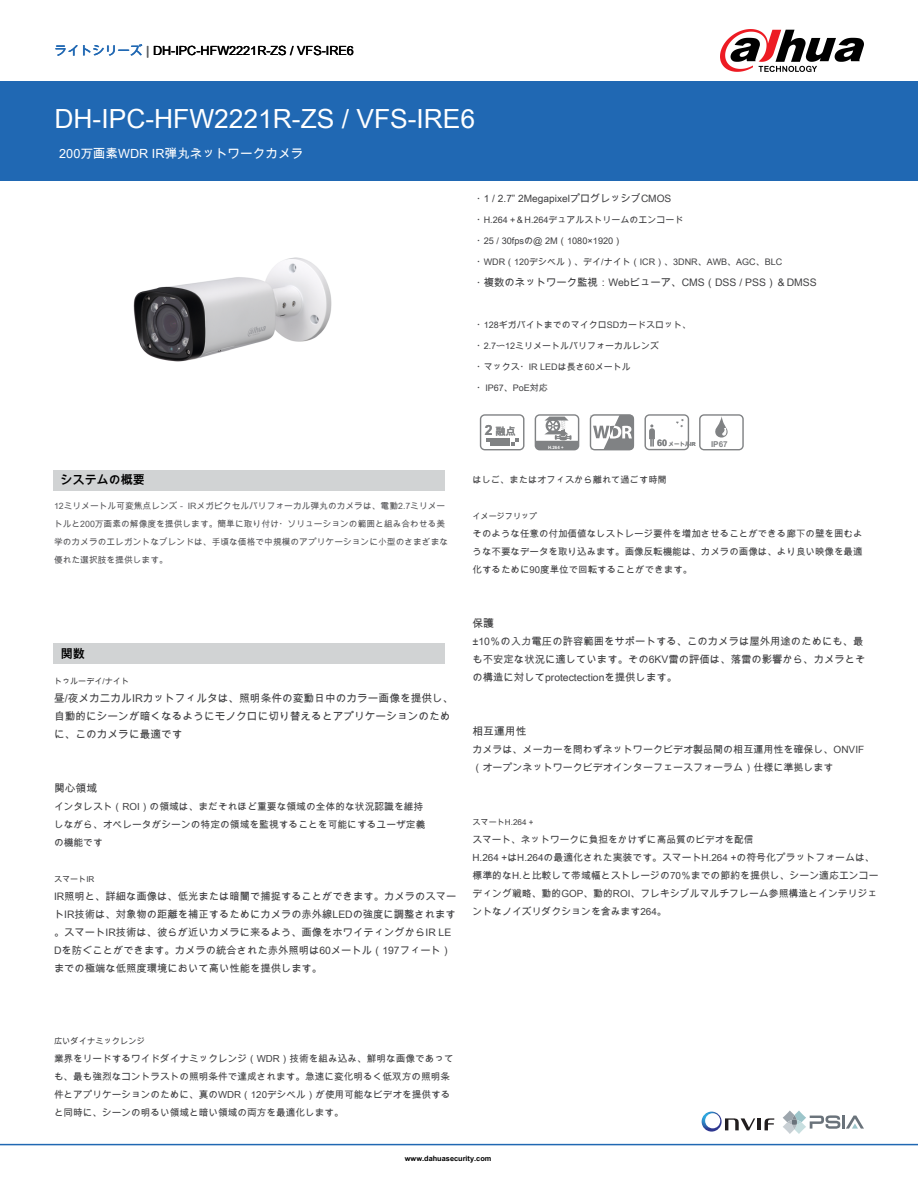
<style>
.page{position:relative;width:918px;height:1188px;background:#fff}
.page>*{position:absolute;margin:0;border:0;box-sizing:border-box;transform-origin:0 0}
.t1{font:26.4px "Arial Unicode MS";color:#fff}
.t2{font:12.6px "Arial Unicode MS";color:#000}
.t3{font:12.6px "Arial Unicode MS";color:#fff}
.t4{font:700 12px "Arial Unicode MS";color:#000}
.t5{font:10.8px "Arial Unicode MS";color:#404042}
.t6{font:10.65px/18px "Arial Unicode MS";color:#404042}
.t7{font:10.35px/18px "Arial Unicode MS";color:#404042}
.t8{font:10.2px "Arial Unicode MS";color:#404042}
.t9{font:700 10.2px "Arial Unicode MS";color:#808284}
.t10{font:10.05px/18px "Arial Unicode MS";color:#404042}
.t11{font:9.9px/18px "Arial Unicode MS";color:#404042}
.t12{font:9.75px/18px "Arial Unicode MS";color:#404042}
.t13{font:9.6px/18px "Arial Unicode MS";color:#404042}
.t14{font:9.45px/18px "Arial Unicode MS";color:#404042;text-align:justify}
.t15{font:9.3px "Arial Unicode MS";color:#404042}
.t16{font:9.15px "Arial Unicode MS";color:#404042}
.t17{font:9px "Arial Unicode MS";color:#404042}
.t18{font:8.7px/18px "Arial Unicode MS";color:#58585b}
.t19{font:8.25px "Arial Unicode MS";color:#404042}
.t20{font:8.1px "Arial Unicode MS";color:#404042}
.t21{font:700 8.1px "Arial Unicode MS";color:#808284}
.t22{font:700 7.35px "Arial Unicode MS";color:#000}
.t23{font:700 5.4px "Arial Unicode MS";color:#808284}
.t24{font:700 4.35px "Arial Unicode MS";color:#fff}
.s1{color:#2068b3}
.s2{color:#626466}
.s3{font-size:9px}
.s4{font-size:13.95px}
</style>
<div class="page">
<div style="left:0;top:81px;width:918px;height:100px;background:#2068b3"></div>
<div style="left:53px;top:470px;width:392px;height:21px;background:#d1d3d4"></div>
<div style="left:53px;top:643px;width:392px;height:20px;background:#d1d3d4"></div>
<hr style="left:0;top:1144px;width:918px;height:1px;background:#2068b3">
<svg style="left:720px;top:29px;width:144px;height:43px"></svg>
<img style="left:133px;top:257px;width:199px;height:105px">
<svg style="left:783px;top:1111px;width:81px;height:23px"></svg>
<svg style="left:702px;top:1112px;width:72px;height:20px"></svg>
<svg style="left:699px;top:414px;width:45px;height:36px"></svg>
<svg style="left:644px;top:414px;width:45px;height:36px"></svg>
<svg style="left:535px;top:414px;width:44px;height:36px"></svg>
<svg style="left:589px;top:414px;width:45px;height:36px"></svg>
<svg style="left:480px;top:414px;width:44px;height:36px"></svg>
<p class="t2" style="left:55px;top:42px;width:301px"><span class="s1">ライトシリーズ</span> <span class="s2">|</span> DH-IPC-HFW2221R-ZS / VFS-IRE6</p>
<h1 class="t1" style="left:55px;top:100px;width:422px">DH-IPC-HFW2221R-ZS / VFS-IRE6</h1>
<p class="t3" style="left:59px;top:145px;width:246px">200万画素WDR IR弾丸ネットワークカメラ</p>
<p class="t8" style="left:476px;top:191px;width:197px"><span class="s3">・</span>1 / 2.7” 2MegapixelプログレッシブCMOS</p>
<p class="t17" style="left:476px;top:214px;width:209px">・H.264 +＆H.264デュアルストリームのエンコード</p>
<p class="t16" style="left:476px;top:235px;width:148px"><span class="s3">・</span>25 / 30fpsの@ 2M（1080×1920）</p>
<p class="t17" style="left:476px;top:256px;width:307px">・WDR（120デシベル）、デイ/ナイト（ICR）、3DNR、AWB、AGC、BLC</p>
<p class="t7" style="left:476px;top:273px;width:342px"><span class="s3">・</span>複数のネットワーク監視：Webビューア、CMS（DSS / PSS）＆DMSS</p>
<p class="t17" style="left:476px;top:319px;width:216px">・128ギガバイトまでのマイクロSDカードスロット、</p>
<p class="t17" style="left:476px;top:340px;width:184px">・2.7〜12ミリメートルバリフォーカルレンズ</p>
<p class="t17" style="left:476px;top:361px;width:156px">・マックス・IR LEDは長さ60メートル</p>
<p class="t17" style="left:476px;top:382px;width:73px">・IP67、PoE対応</p>
<p class="t4" style="left:61px;top:472px;width:86px">システムの概要</p>
<p class="t18" style="left:54px;top:497px;width:396px">12ミリメートル可変焦点レンズ - IRメガピクセルバリフォーカル弾丸のカメラは、電動2.7ミリメートルと200万画素の解像度を提供します。簡単に取り付け・ソリューションの範囲と組み合わせる美学のカメラのエレガントなブレンドは、手頃な価格で中規模のアプリケーションに小型のさまざまな優れた選択肢を提供します。</p>
<p class="t9" style="left:485px;top:424px;width:33px"><span class="s4">2</span> 融点</p>
<p class="t24" style="left:548px;top:444px;width:17px">H.264 +</p>
<p class="t23" style="left:657px;top:440px;width:40px"><span class="s3">60</span> メートルIR</p>
<p class="t21" style="left:711px;top:439px;width:18px">IP67</p>
<p class="t15" style="left:472px;top:473px;width:196px">はしご、またはオフィスから離れて過ごす時間</p>
<p class="t20" style="left:472px;top:511px;width:66px">イメージフリップ</p>
<p class="t14" style="left:472px;top:525px;width:392px">そのような任意の付加価値なしストレージ要件を増加させることができる廊下の壁を囲むような不要なデータを取り込みます。画像反転機能は、カメラの画像は、より良い映像を最適化するために90度単位で回転することができます。</p>
<p class="t4" style="left:61px;top:646px;width:25px">関数</p>
<p class="t20" style="left:54px;top:675px;width:77px">トゥルーデイ/ナイト</p>
<p class="t6" style="left:54px;top:689px;width:401px">昼/夜メカニカルIRカットフィルタは、照明条件の変動日中のカラー画像を提供し、自動的にシーンが暗くなるようにモノクロに切り替えるとアプリケーションのために、このカメラに最適です</p>
<p class="t5" style="left:54px;top:780px;width:45px">関心領域</p>
<p class="t12" style="left:54px;top:797px;width:373px">インタレスト（ROI）の領域は、まだそれほど重要な領域の全体的な状況認識を維持しながら、オペレータがシーンの特定の領域を監視することを可能にするユーザ定義の機能です</p>
<p class="t20" style="left:54px;top:873px;width:42px">スマートIR</p>
<p class="t7" style="left:54px;top:887px;width:404px">IR照明と、詳細な画像は、低光または暗闇で捕捉することができます。カメラのスマートIR技術は、対象物の距離を補正するためにカメラの赤外線LEDの強度に調整されます。スマートIR技術は、彼らが近いカメラに来るよう、画像をホワイティングからIR LE Dを防ぐことができます。カメラの統合された赤外照明は60メートル（197フィート）までの極端な低照度環境において高い性能を提供します。</p>
<p class="t5" style="left:472px;top:616px;width:23px">保護</p>
<p class="t7" style="left:472px;top:632px;width:395px">±10％の入力電圧の許容範囲をサポートする、このカメラは屋外用途のためにも、最も不安定な状況に適しています。その6KV雷の評価は、落雷の影響から、カメラとその構造に対してprotectectionを提供します。</p>
<p class="t5" style="left:472px;top:724px;width:55px">相互運用性</p>
<p class="t10" style="left:472px;top:740px;width:393px">カメラは、メーカーを問わずネットワークビデオ製品間の相互運用性を確保し、ONVIF（オープンネットワークビデオインターフェースフォーラム）仕様に準拠します</p>
<p class="t20" style="left:472px;top:817px;width:62px">スマートH.264 +</p>
<p class="t12" style="left:472px;top:830px;width:283px">スマート、ネットワークに負担をかけずに高品質のビデオを配信</p>
<p class="t11" style="left:472px;top:848px;width:408px">H.264 +はH.264の最適化された実装です。スマートH.264 +の符号化プラットフォームは、標準的なH.と比較して帯域幅とストレージの70％までの節約を提供し、シーン適応エンコーディング戦略、動的GOP、動的ROI、フレキシブルマルチフレーム参照構造とインテリジェントなノイズリダクションを含みます264。</p>
<p class="t19" style="left:54px;top:1035px;width:93px">広いダイナミックレンジ</p>
<p class="t13" style="left:54px;top:1049px;width:401px">業界をリードするワイドダイナミックレンジ（WDR）技術を組み込み、鮮明な画像であっても、最も強烈なコントラストの照明条件で達成されます。急速に変化明るく低双方の照明条件とアプリケーションのために、真のWDR（120デシベル）が使用可能なビデオを提供すると同時に、シーンの明るい領域と暗い領域の両方を最適化します。</p>
<p class="t22" style="left:405px;top:1153px;width:88px">www.dahuasecurity.com</p>
</div>
